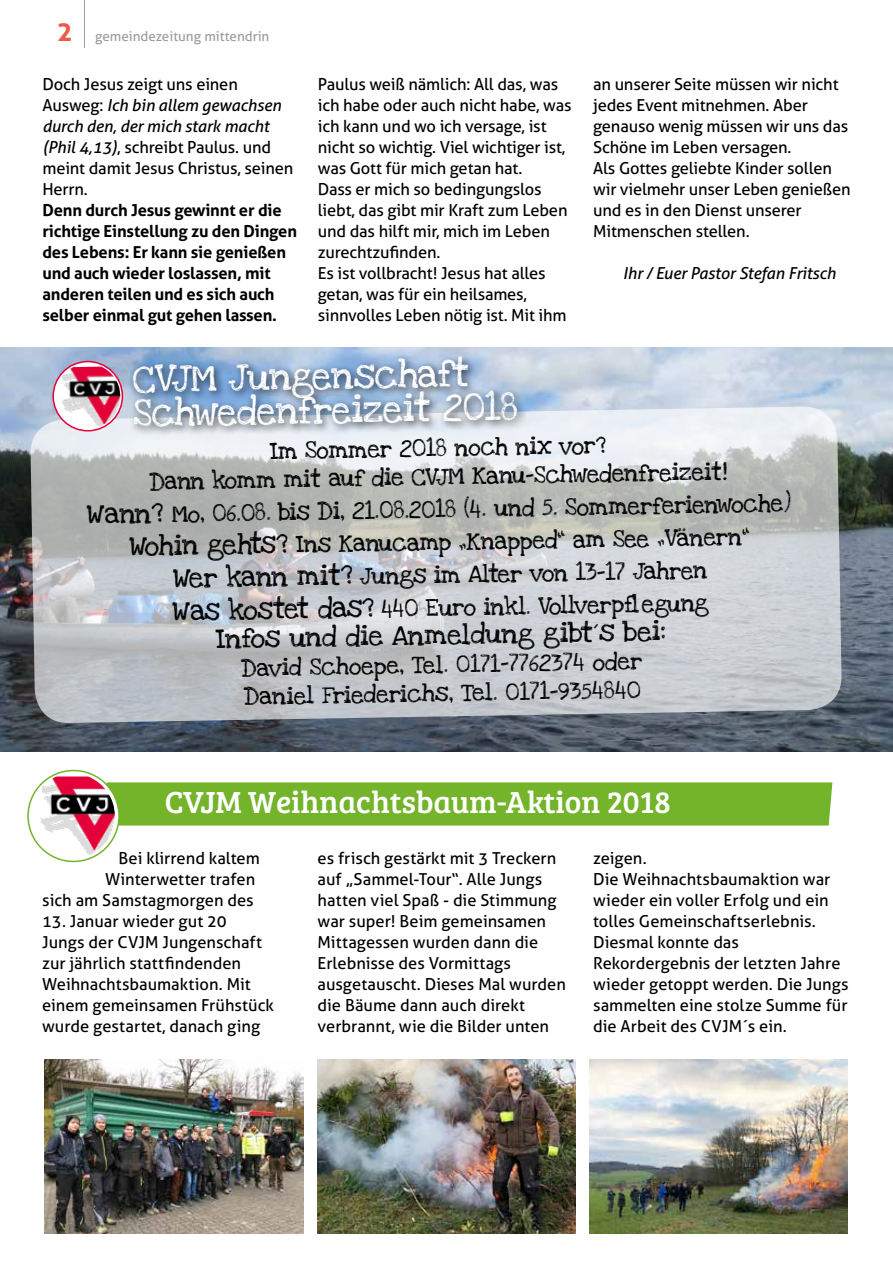
<style>
.page{position:relative;width:893px;height:1263px;background:#fff}
.page>*{position:absolute;margin:0;border:0;box-sizing:border-box;transform-origin:0 0}
.t1{font:31.5px "Bree Serif";color:#fff}
.t2{font:28.5px/34.2px "Love Ya Like A Sister";color:#fff}
.t3{font:20.55px "Love Ya Like A Sister";color:#000}
.t4{font:18px/32.7px "Love Ya Like A Sister";color:#000;text-align:center}
.t5{font:17.7px/28.5px "Love Ya Like A Sister";color:#000}
.t6{font:16.5px/21px "Aller";letter-spacing:-.005em;color:#000}
.t7{font:700 16.5px/21px "Aller";letter-spacing:-.01em;color:#000}
.t8{font:italic 16.5px "Aller";letter-spacing:-.01em;color:#000}
.t9{font:13.5px "Aller";color:#9d9d9c}
.s1{font-weight:700;font-size:27px;color:#eb5d48}
.s2{font-style:italic}
.s3{font-size:21px}
</style>
<div class="page">
<hr style="left:84px;top:0;width:1px;height:48px;background:#9d9d9c">
<img style="left:45px;top:1059px;width:258px;height:175px">
<img style="left:317px;top:1059px;width:258px;height:175px">
<img style="left:589px;top:1059px;width:259px;height:175px">
<div style="left:115px;top:782px;width:717px;height:43px;background:#74b42b"></div>
<div style="left:28px;top:770px;width:91px;height:91px;background:#fff;border-radius:50%"></div>
<div style="left:27px;top:770px;width:93px;height:92px;border:2px solid #74b42b;border-radius:50%"></div>
<img style="left:40px;top:776px;width:75px;height:82px">
<img style="left:0;top:348px;width:893px;height:403px">
<svg style="left:30px;top:406px;width:812px;height:317px;background:#c3c6c9"></svg>
<div style="left:128px;top:352px;width:400px;height:85px;background:#000;opacity:.75"></div>
<svg style="left:53px;top:361px;width:70px;height:70px"></svg>
<div style="left:52px;top:360px;width:71px;height:72px;border:2px solid #e4003a;border-radius:50%"></div>
<img style="left:61px;top:367px;width:60px;height:62px">
<p class="t9" style="left:57px;top:28px;width:214px"><span class="s1">2</span> gemeindezeitung mittendrin</p>
<p class="t6" style="left:42px;top:74px;width:253px">Doch Jesus zeigt uns einen<br>Ausweg: <span class="s2">Ich bin allem gewachsen durch den, der mich stark macht (Phil 4,13)</span>, schreibt Paulus. und meint damit Jesus Christus, seinen<br>Herrn.</p>
<p class="t7" style="left:42px;top:200px;width:256px">Denn durch Jesus gewinnt er die richtige Einstellung zu den Dingen des Lebens: Er kann sie genießen und auch wieder loslassen, mit anderen teilen und es sich auch selber einmal gut gehen lassen.</p>
<p class="t6" style="left:318px;top:74px;width:255px">Paulus weiß nämlich: All das, was ich habe oder auch nicht habe, was ich kann und wo ich versage, ist nicht so wichtig. Viel wichtiger ist, was Gott für mich getan hat.<br>Dass er mich so bedingungslos liebt, das gibt mir Kraft zum Leben und das hilft mir, mich im Leben zurechtzufinden.<br>Es ist vollbracht! Jesus hat alles getan, was für ein heilsames, sinnvolles Leben nötig ist. Mit ihm</p>
<p class="t6" style="left:593px;top:74px;width:259px">an unserer Seite müssen wir nicht jedes Event mitnehmen. Aber genauso wenig müssen wir uns das<br>Schöne im Leben versagen.<br>Als Gottes geliebte Kinder sollen wir vielmehr unser Leben genießen und es in den Dienst unserer<br>Mitmenschen stellen.</p>
<p class="t8" style="left:623px;top:263px;width:214px">Ihr / Euer Pastor Stefan Fritsch</p>
<h2 class="t2" style="left:133px;top:363px;width:386px;rotate:-1deg">CVJM Jungenschaft<br>Schwedenfreizeit 2018</h2>
<p class="t4" style="left:149px;top:439px;width:580px;line-height:28.5px;rotate:-1deg">Im Sommer 2018 noch nix vor?<br>Dann komm mit auf die CVJM Kanu-Schwedenfreizeit!</p>
<p class="t4" style="left:87px;top:500px;width:706px;rotate:-1deg"><span class="s3">Wann?</span> Mo, 06.08. bis Di, 21.08.2018 (4. und 5. Sommerferienwoche)<br><span class="s3">Wohin gehts?</span> Ins Kanucamp „Knapped“ am See „Vänern“<br><span class="s3">Wer kann mit?</span> Jungs im Alter von 13-17 Jahren<br><span class="s3">Was kostet das?</span> 440 Euro inkl. Vollverpfl egung</p>
<p class="t3" style="left:216px;top:622px;width:451px;rotate:-1deg">Infos und die Anmeldung gibt´s bei:</p>
<p class="t5" style="left:241px;top:654px;width:403px;rotate:-1deg">David Schoepe, Tel. 0171-7762374 oder<br>Daniel Friederichs, Tel. 0171-9354840</p>
<h1 class="t1" style="left:165px;top:779px;width:508px">CVJM Weihnachtsbaum-Aktion 2018</h1>
<p class="t6" style="left:119px;top:848px;width:143px">Bei klirrend kaltem</p>
<p class="t6" style="left:105px;top:869px;width:152px">Winterwetter trafen</p>
<p class="t6" style="left:42px;top:890px;width:213px">sich am Samstagmorgen des</p>
<p class="t6" style="left:42px;top:911px;width:233px">13. Januar wieder gut 20<br>Jungs der CVJM Jungenschaft zur jährlich stattfindenden<br>Weihnachtsbaumaktion. Mit einem gemeinsamen Frühstück wurde gestartet, danach ging</p>
<p class="t6" style="left:318px;top:848px;width:250px">es frisch gestärkt mit 3 Treckern auf „Sammel-Tour“. Alle Jungs hatten viel Spaß - die Stimmung war super! Beim gemeinsamen<br>Mittagessen wurden dann die<br>Erlebnisse des Vormittags ausgetauscht. Dieses Mal wurden die Bäume dann auch direkt verbrannt, wie die Bilder unten</p>
<p class="t6" style="left:593px;top:848px;width:257px">zeigen.<br>Die Weihnachtsbaumaktion war wieder ein voller Erfolg und ein tolles Gemeinschaftserlebnis.<br>Diesmal konnte das<br>Rekordergebnis der letzten Jahre wieder getoppt werden. Die Jungs sammelten eine stolze Summe für die Arbeit des CVJM´s ein.</p>
</div>
